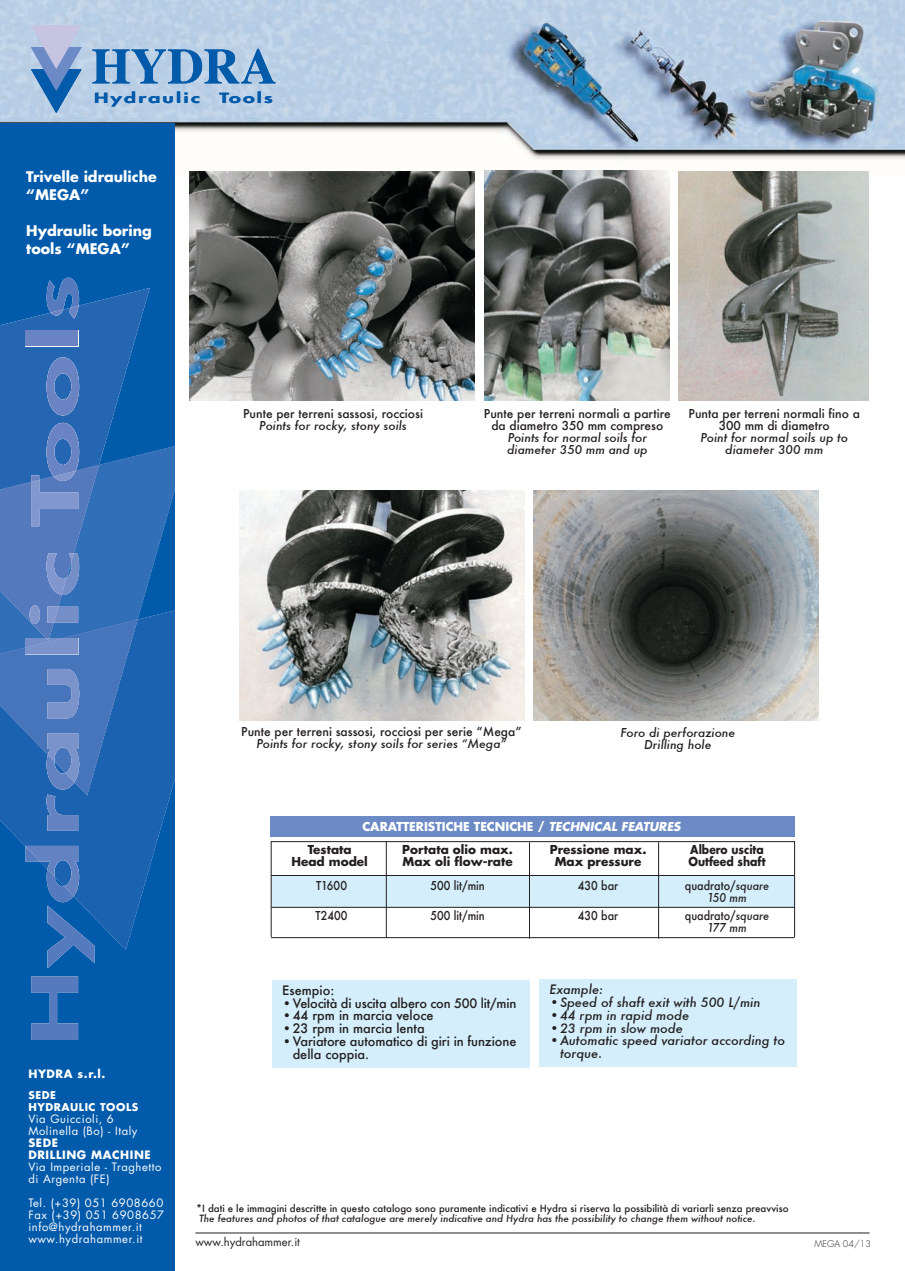
<style>
.page{position:relative;width:905px;height:1271px;background:#fff}
.page>*{position:absolute;margin:0;border:0;box-sizing:border-box;transform-origin:0 0}
.t1{font:700 50.1px "Times";color:#015aaa}
.t2{font:700 14.25px/18px "Futura";color:#fff}
.t3{font:800 13.65px "Futura";letter-spacing:.105em;color:#015aaa;scale:1.57 1}
.t4{font:500 12.75px/12.8px "Futura";letter-spacing:-.005em;color:#231f20}
.t5{font:italic 500 12.75px/12.8px "Futura";color:#231f20}
.t6{font:italic 500 12px/12px "Futura";color:#231f20;text-align:center}
.t7{font:500 12px/12px "Futura";color:#231f20;text-align:center}
.t8{font:700 12px "Futura";color:#231f20}
.t9{font:500 12px "Futura";color:#231f20;scale:.9 1}
.t10{font:700 12px "Futura";color:#fff}
.t11{font:italic 500 12px/12px "Futura";color:#231f20;text-align:center;scale:.9 1}
.t12{font:700 12px "Futura";color:#231f20;scale:.9 1}
.t13{font:11.25px/12px "Futura";letter-spacing:.05em;color:#fff}
.t14{font:700 11.25px/12px "Futura";letter-spacing:.05em;color:#fff}
.t15{font:11.25px "Futura";color:#231f20}
.t16{font:700 10.5px/12px "Futura";letter-spacing:.05em;color:#fff}
.t17{font:500 9.75px "Futura";color:#231f20}
.t18{font:italic 500 9.75px "Futura";color:#231f20}
.t19{font:300 9px "Futura";color:#231f20}
.s1{font-style:italic}
.s2{font-style:normal}
</style>
<div class="page">
<img style="left:0;top:0;width:904px;height:174px">
<div style="left:0;top:123px;width:175px;height:1147px;background:#015aaa"></div>
<svg style="left:9px;top:830px;width:152px;height:120px;fill:#1b63b0"></svg>
<svg style="left:0;top:288px;width:150px;height:135px;fill:#2566b2"></svg>
<hr style="left:195px;top:1232px;width:674px;height:1px;background:#231f20">
<img style="left:484px;top:171px;width:185px;height:230px">
<img style="left:190px;top:171px;width:284px;height:230px">
<img style="left:678px;top:171px;width:189px;height:230px">
<img style="left:239px;top:491px;width:285px;height:229px">
<img style="left:533px;top:491px;width:284px;height:229px">
<svg style="left:31px;top:25px;width:51px;height:88px;background:#8aa8d2"></svg>
<svg style="left:31px;top:976px;width:47px;height:63px"></svg>
<svg style="left:25px;top:845px;width:69px;height:123px"></svg>
<svg style="left:0;top:423px;width:175px;height:407px;background:#3670b7"></svg>
<svg style="left:47px;top:357px;width:32px;height:58px;background:#547bbe"></svg>
<div style="left:25px;top:330px;width:53px;height:16px;background:#6a84c3"></div>
<svg style="left:47px;top:278px;width:32px;height:40px"></svg>
<svg style="left:51px;top:305px;width:28px;height:13px"></svg>
<hr style="left:271px;top:937px;width:523px;height:1px;background:#231f20">
<div style="left:270px;top:816px;width:524px;height:20px;background:#6c8bc6"></div>
<svg style="left:270px;top:841px;width:524px;height:96px"></svg>
<hr style="left:271px;top:906px;width:523px;height:1px;background:#231f20">
<hr style="left:658px;top:842px;width:1px;height:96px;background:#231f20">
<hr style="left:529px;top:842px;width:1px;height:96px;background:#231f20">
<hr style="left:386px;top:841px;width:1px;height:96px;background:#231f20">
<hr style="left:271px;top:875px;width:523px;height:1px;background:#231f20">
<div style="left:272px;top:979px;width:257px;height:88px;background:#d4effb"></div>
<div style="left:539px;top:979px;width:257px;height:87px;background:#d4effb"></div>
<h1 class="t1" style="left:91px;top:46px;width:187px">HYDRA</h1>
<p class="t3" style="left:94px;top:92px;width:69px">Hydraulic</p>
<p class="t3" style="left:219px;top:92px;width:36px">Tools</p>
<p class="t2" style="left:26px;top:168px;width:132px">Trivelle idrauliche “MEGA”</p>
<p class="t2" style="left:26px;top:222px;width:127px">Hydraulic boring tools “MEGA”</p>
<p class="t7" style="left:243px;top:407px;width:181px">Punte per terreni sassosi, rocciosi</p>
<p class="t6" style="left:259px;top:419px;width:149px">Points for rocky, stony soils</p>
<p class="t7" style="left:483px;top:407px;width:188px">Punte per terreni normali a partire da diametro 350 mm compreso</p>
<p class="t6" style="left:507px;top:431px;width:142px;text-align:left">Points for normal soils for diameter 350 mm and up</p>
<p class="t7" style="left:688px;top:407px;width:173px">Punta per terreni normali fino a<br>300 mm di diametro</p>
<p class="t6" style="left:700px;top:431px;width:149px">Point for normal soils up to diameter 300 mm</p>
<p class="t7" style="left:241px;top:725px;width:282px">Punte per terreni sassosi, rocciosi per serie “Mega”</p>
<p class="t6" style="left:256px;top:737px;width:251px">Points for rocky, stony soils for series “Mega”</p>
<p class="t6" style="left:620px;top:726px;width:116px">Foro di perforazione<br>Drilling hole</p>
<p class="t10" style="left:362px;top:821px;width:322px">CARATTERISTICHE TECNICHE / <span class="s1">TECHNICAL FEATURES</span></p>
<p class="t8" style="left:307px;top:844px;width:45px">Testata</p>
<p class="t8" style="left:402px;top:844px;width:112px">Portata olio max.</p>
<p class="t8" style="left:549px;top:844px;width:98px">Pressione max.</p>
<p class="t12" style="left:690px;top:844px;width:83px">Albero uscita</p>
<p class="t8" style="left:291px;top:856px;width:78px">Head model</p>
<p class="t8" style="left:402px;top:856px;width:112px">Max oli flow-rate</p>
<p class="t8" style="left:554px;top:856px;width:88px">Max pressure</p>
<p class="t12" style="left:688px;top:856px;width:87px">Outfeed shaft</p>
<p class="t9" style="left:316px;top:877px;width:36px">T1600</p>
<p class="t9" style="left:430px;top:877px;width:62px">500 lit/min</p>
<p class="t9" style="left:577px;top:877px;width:46px">430 bar</p>
<p class="t11" style="left:684px;top:879px;width:95px"><span class="s2">quadrato/</span>square<br>150 mm</p>
<p class="t9" style="left:315px;top:907px;width:37px">T2400</p>
<p class="t9" style="left:430px;top:907px;width:62px">500 lit/min</p>
<p class="t9" style="left:577px;top:907px;width:46px">430 bar</p>
<p class="t11" style="left:684px;top:909px;width:95px"><span class="s2">quadrato/</span>square<br>177 mm</p>
<p class="t4" style="left:282px;top:983px;width:54px">Esempio:</p>
<p class="t4" style="left:282px;top:996px;width:235px">•Velocità di uscita albero con 500 lit/min</p>
<p class="t4" style="left:282px;top:1008px;width:153px">•44 rpm in marcia veloce</p>
<p class="t4" style="left:282px;top:1021px;width:144px">•23 rpm in marcia lenta</p>
<p class="t4" style="left:292px;top:1034px;width:225px;text-indent:-10px">•Variatore automatico di giri in funzione della coppia.</p>
<p class="t5" style="left:549px;top:982px;width:55px">Example:</p>
<p class="t5" style="left:549px;top:995px;width:212px">•Speed of shaft exit with 500 L/min</p>
<p class="t5" style="left:549px;top:1008px;width:141px">•44 rpm in rapid mode</p>
<p class="t5" style="left:549px;top:1021px;width:135px">•23 rpm in slow mode</p>
<p class="t5" style="left:559px;top:1033px;width:226px;text-indent:-10px">•Automatic speed variator according to torque.</p>
<p class="t14" style="left:28px;top:1068px;width:78px">HYDRA s.r.l.</p>
<p class="t16" style="left:28px;top:1090px;width:111px">SEDE<br>HYDRAULIC TOOLS</p>
<p class="t13" style="left:28px;top:1113px;width:111px">Via Guiccioli, 6<br>Molinella (Bo) - Italy</p>
<p class="t14" style="left:28px;top:1137px;width:124px">SEDE<br>DRILLING MACHINE</p>
<p class="t13" style="left:28px;top:1162px;width:134px">Via Imperiale - Traghetto di Argenta (FE)</p>
<p class="t13" style="left:28px;top:1198px;width:137px">Tel. (+39) 051 6908660<br>Fax (+39) 051 6908657 info@hydrahammer.it www.hydrahammer.it</p>
<p class="t17" style="left:196px;top:1201px;width:593px">*I dati e le immagini descritte in questo catalogo sono puramente indicativi e Hydra si riserva la possibilità di variarli senza preavviso</p>
<p class="t18" style="left:199px;top:1211px;width:558px">The features and photos of that catalogue are merely indicative and Hydra has the possibility to change them without notice.</p>
<p class="t15" style="left:195px;top:1236px;width:106px">www.hydrahammer.it</p>
<p class="t19" style="left:814px;top:1239px;width:58px">MEGA 04/13</p>
</div>
